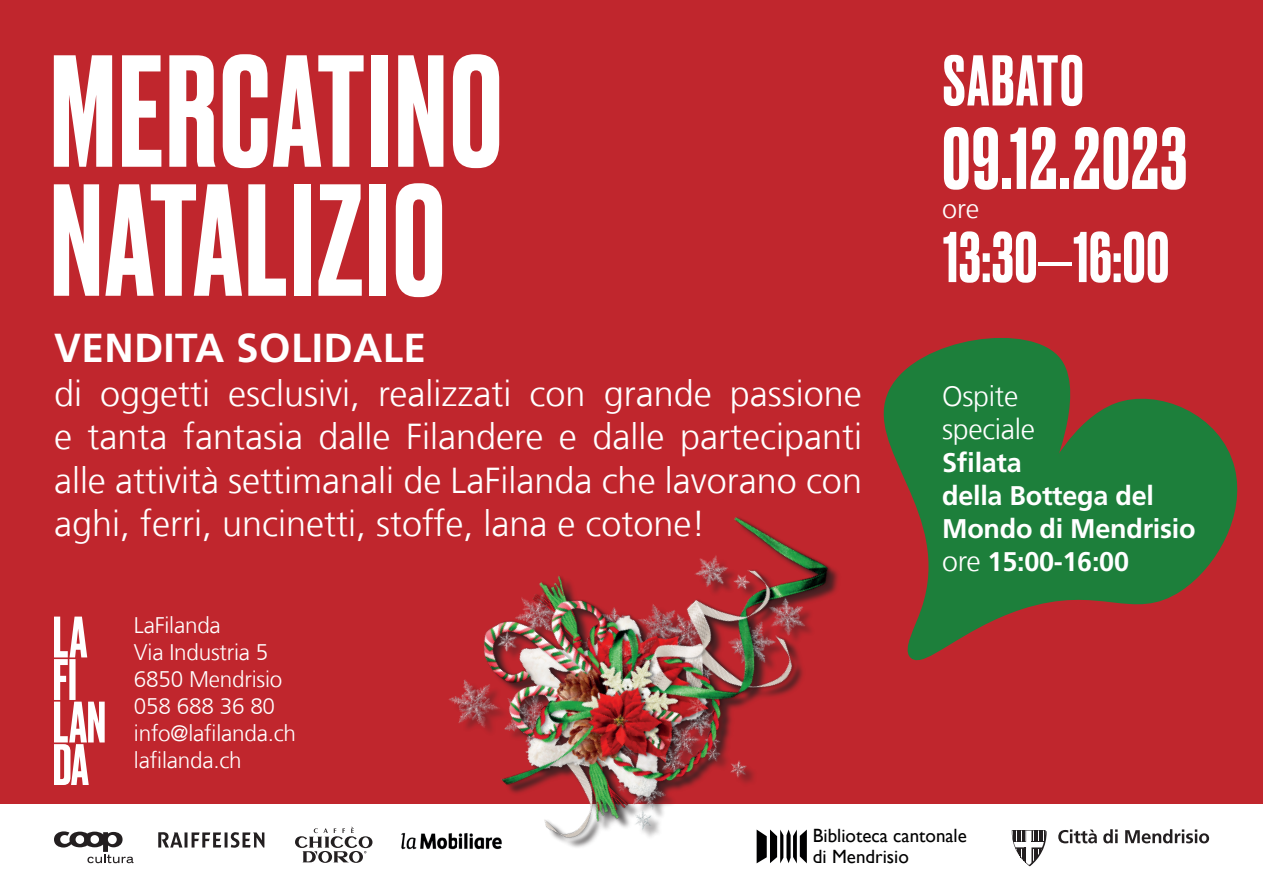
<style>
.page{position:relative;width:1263px;height:893px;background:#fff}
.page>*{position:absolute;margin:0;border:0;box-sizing:border-box;transform-origin:0 0}
.t1{font:500 149.85px/129px "Druk";letter-spacing:.02em;color:#fff}
.t2{font:500 82.5px "Druk";letter-spacing:.02em;color:#fff}
.t3{font:500 67.5px "Druk";letter-spacing:.01em;color:#fff}
.t4{font:700 40.5px "Frutiger LT Com";letter-spacing:.01em;color:#fff}
.t5{font:300 36px/43.5px "Frutiger LT Com";color:#fff;text-align:justify}
.t6{font:300 28.5px/33px "Frutiger LT Com";letter-spacing:-.01em;color:#fff}
.t7{font:700 27px/33px "Frutiger LT Com";letter-spacing:-.01em;color:#fff}
.t8{font:300 27px "Frutiger LT Com";color:#fff}
.t9{font:300 22.5px/27px "Frutiger LT Com";letter-spacing:-.01em;color:#fff}
.t10{font:19.2px/20.2px "Gill Sans";color:#000001}
.s1{font-family:"Frutiger LT Com";font-weight:300}
.s2{font-weight:300;font-size:28.5px}
</style>
<div class="page">
<div style="left:0;top:0;width:1263px;height:804px;background:#c0262d"></div>
<img style="left:448px;top:517px;width:390px;height:347px">
<svg style="left:883px;top:338px;width:355px;height:323px"></svg>
<svg style="left:54px;top:617px;width:51px;height:168px"></svg>
<svg style="left:1012px;top:830px;width:35px;height:36px"></svg>
<svg style="left:1058px;top:829px;width:39px;height:14px"></svg>
<svg style="left:1103px;top:829px;width:14px;height:14px"></svg>
<svg style="left:1125px;top:829px;width:84px;height:14px"></svg>
<svg style="left:757px;top:829px;width:50px;height:34px"></svg>
<svg style="left:54px;top:831px;width:80px;height:32px"></svg>
<svg style="left:158px;top:832px;width:106px;height:16px"></svg>
<img style="left:401px;top:820px;width:115px;height:43px">
<svg style="left:295px;top:827px;width:77px;height:36px"></svg>
<h1 class="t1" style="left:50px;top:39px;width:453px">MERCATINO<br>NATALIZIO</h1>
<p class="t4" style="left:54px;top:324px;width:373px">VENDITA SOLIDALE</p>
<p class="t5" style="left:54px;top:372px;width:809px">di oggetti esclusivi, realizzati con grande passione e tanta fantasia dalle Filandere e dalle partecipanti alle attività settimanali de LaFilanda che lavorano con aghi, ferri, uncinetti, stoffe, lana e cotone!</p>
<p class="t9" style="left:134px;top:612px;width:164px">LaFilanda<br>Via Industria 5<br>6850 Mendrisio<br>058 688 36 80 info@lafilanda.ch lafilanda.ch</p>
<h3 class="t3" style="left:943px;top:34px;width:142px">SABATO</h3>
<h2 class="t2" style="left:942px;top:102px;width:247px">09.12.2023</h2>
<p class="t8" style="left:942px;top:193px;width:39px">ore</p>
<h3 class="t3" style="left:943px;top:211px;width:228px">13:30<span class="s1">–</span>16:00</h3>
<p class="t6" style="left:942px;top:380px;width:94px">Ospite speciale</p>
<p class="t7" style="left:942px;top:446px;width:255px">Sfilata<br>della Bottega del<br>Mondo di Mendrisio <span class="s2">ore</span> 15:00-16:00</p>
<p class="t10" style="left:813px;top:826px;width:155px">Biblioteca cantonale di Mendrisio</p>
</div>
